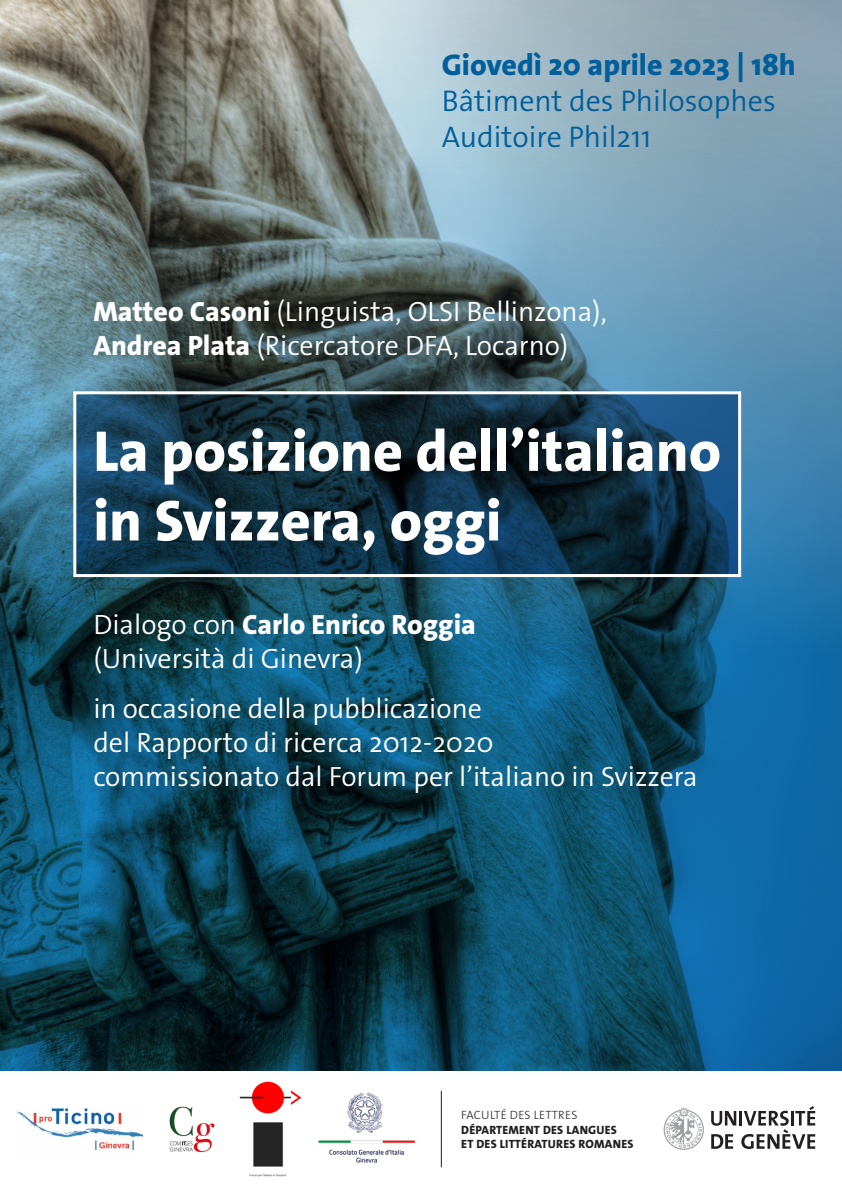
<style>
.page{position:relative;width:842px;height:1191px;background:#fff}
.page>*{position:absolute;margin:0;border:0;box-sizing:border-box;transform-origin:0 0}
.t1{font:800 58px/69.6px "The Sans Os F";color:#fff}
.t2{font:300 30px/36px "The Sans Os F";color:#005f9b}
.t3{font:800 30px "The Sans Os F";color:#005f9b}
.t4{font:300 28px/33.6px "The Sans Os F";color:#fff}
.t5{font:800 12px/14.4px "The Sans Os F";letter-spacing:.02em;color:#231f20}
.t6{font:300 12px "The Sans Os F";letter-spacing:.02em;color:#231f20}
.s1{font-weight:800}
</style>
<div class="page">
<img style="left:0;top:0;width:842px;height:1071px">
<svg style="left:664px;top:1107px;width:40px;height:42px"></svg>
<svg style="left:711px;top:1106px;width:104px;height:43px"></svg>
<hr style="left:441px;top:1090px;width:1px;height:77px;background:#231f20">
<img style="left:16px;top:1108px;width:127px;height:42px">
<img style="left:169px;top:1106px;width:46px;height:47px">
<img style="left:318px;top:1092px;width:98px;height:71px">
<img style="left:239px;top:1081px;width:63px;height:96px">
<svg style="left:72px;top:390px;width:671px;height:188px;background:#1b3b4f"></svg>
<p class="t3" style="left:442px;top:46px;width:355px">Giovedì 20 aprile 2023 | 18h</p>
<p class="t2" style="left:442px;top:84px;width:336px">Bâtiment des Philosophes<br>Auditoire Phil211</p>
<p class="t4" style="left:93px;top:295px;width:515px"><span class="s1">Matteo Casoni</span> (Linguista, OLSI Bellinzona),</p>
<p class="t4" style="left:93px;top:329px;width:476px"><span class="s1">Andrea Plata</span> (Ricercatore DFA, Locarno)</p>
<p class="t1" style="left:93px;top:417px;width:629px">La posizione dell’italiano in Svizzera, oggi</p>
<p class="t4" style="left:93px;top:608px;width:384px">Dialogo con <span class="s1">Carlo Enrico Roggia </span>(Università di Ginevra)</p>
<p class="t4" style="left:93px;top:692px;width:606px">in occasione della pubblicazione<br>del Rapporto di ricerca 2012-2020<br>commissionato dal Forum per l’italiano in Svizzera</p>
<p class="t6" style="left:461px;top:1107px;width:118px">FACULTÉ DES LETTRES</p>
<p class="t5" style="left:461px;top:1122px;width:174px">DÉPARTEMENT DES LANGUES<br>ET DES LITTÉRATURES ROMANES</p>
</div>
